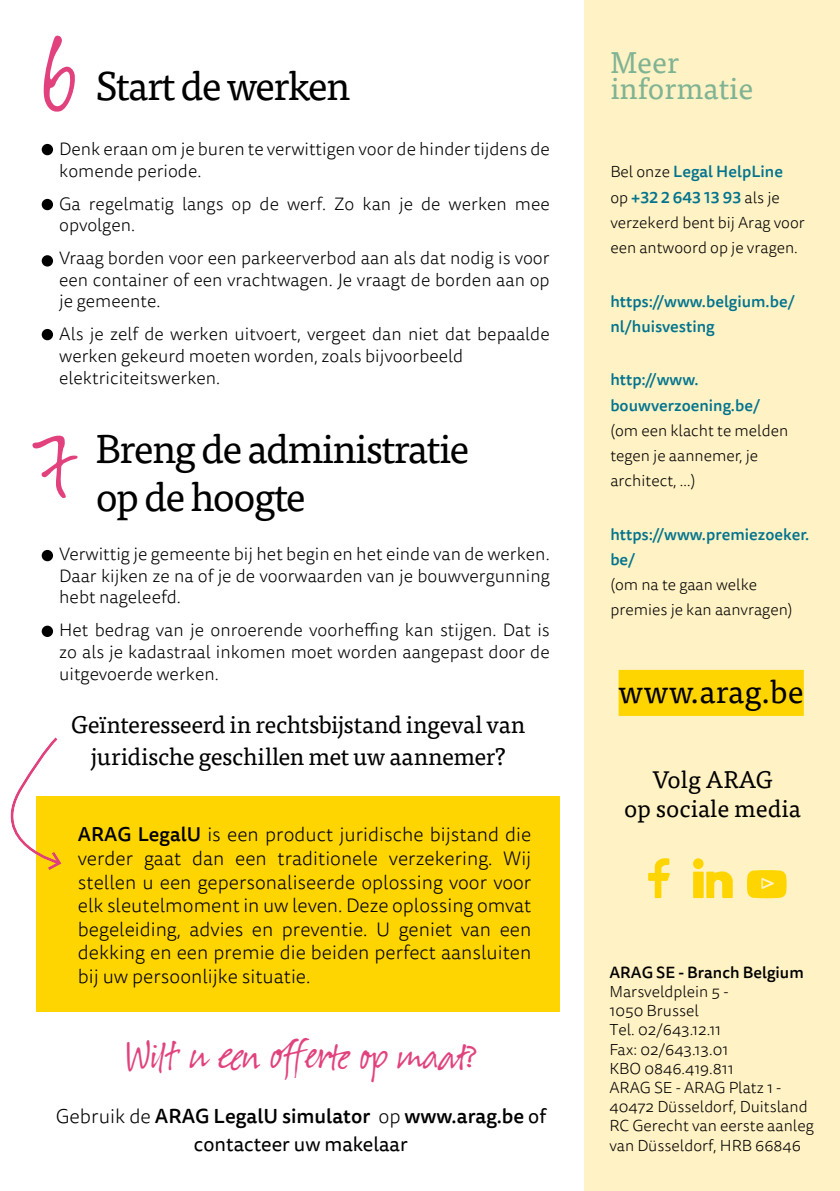
<style>
.page{position:relative;width:840px;height:1191px;background:#fff}
.page>*{position:absolute;margin:0;border:0;box-sizing:border-box;transform-origin:0 0}
.t1{font:48px "Suomi Hand Script";color:#e1427d}
.t2{font:40px/48px "Tisa OT";letter-spacing:-.04em;color:#000}
.t3{font:32px "Tisa OT";color:#000}
.t4{font:30px/25.2px "Tisa OT";color:#7eb393}
.t5{font:24px/32px "Tisa OT";letter-spacing:-.015em;color:#000;text-align:center}
.t6{font:500 20px/28px "Tisa Sans OT";color:#000;text-align:center}
.t7{font:300 19.6px/23.6px "Tisa Sans OT";color:#000;text-align:justify}
.t8{font:300 18px/21.6px "Tisa Sans OT";color:#000}
.t9{font:300 16px/19.2px "Tisa Sans OT";color:#000}
.t10{font:500 16px/25.2px "Tisa Sans OT";color:#00748f}
.t11{font:500 16px "Tisa Sans OT";color:#000}
.s1{font-weight:500}
.s2{font-weight:300}
.s3{font-weight:400}
.s4{font-weight:500;color:#00748f}
</style>
<div class="page">
<div style="left:584px;top:0;width:255px;height:1191px;background:#fff2c4"></div>
<div style="left:37px;top:796px;width:522px;height:216px;background:#ffd500"></div>
<div style="left:618px;top:670px;width:185px;height:46px;background:#ffd500"></div>
<div style="left:692px;top:871px;width:11px;height:27px;background:#ffd500"></div>
<div style="left:692px;top:858px;width:11px;height:11px;background:#ffd500;border-radius:50%"></div>
<svg style="left:706px;top:871px;width:26px;height:27px"></svg>
<svg style="left:747px;top:870px;width:39px;height:28px"></svg>
<svg style="left:648px;top:858px;width:21px;height:40px"></svg>
<div style="left:10px;top:718px;width:66px;height:170px;background:#000;opacity:.4"></div>
<div style="left:42px;top:144px;width:11px;height:11px;background:#000;border-radius:50%"></div>
<div style="left:42px;top:199px;width:11px;height:11px;background:#000;border-radius:50%"></div>
<div style="left:42px;top:255px;width:11px;height:11px;background:#000;border-radius:50%"></div>
<div style="left:42px;top:550px;width:11px;height:11px;background:#000;border-radius:50%"></div>
<div style="left:42px;top:625px;width:11px;height:12px;background:#000;border-radius:50%"></div>
<div style="left:42px;top:329px;width:11px;height:11px;background:#000;border-radius:50%"></div>
<h2 class="t2" style="left:96px;top:63px;width:256px">Start de werken</h2>
<p class="t8" style="left:59px;top:139px;width:492px">Denk eraan om je buren te verwittigen voor de hinder tijdens de komende periode.</p>
<p class="t8" style="left:59px;top:194px;width:492px">Ga regelmatig langs op de werf. Zo kan je de werken mee opvolgen.</p>
<p class="t8" style="left:59px;top:248px;width:491px;text-align:justify">Vraag borden voor een parkeerverbod aan als dat nodig is voor een container of een vrachtwagen. Je vraagt de borden aan op je gemeente.</p>
<p class="t8" style="left:59px;top:324px;width:491px">Als je zelf de werken uitvoert, vergeet dan niet dat bepaalde werken gekeurd moeten worden, zoals bijvoorbeeld elektriciteitswerken.</p>
<h2 class="t2" style="left:96px;top:425px;width:375px">Breng de administratie op de hoogte</h2>
<p class="t8" style="left:59px;top:544px;width:492px;text-align:justify">Verwittig je gemeente bij het begin en het einde van de werken.<br>Daar kijken ze na of je de voorwaarden van je bouwvergunning hebt nageleefd.</p>
<p class="t8" style="left:59px;top:620px;width:492px;text-align:justify">Het bedrag van je onroerende voorheffing kan stijgen. Dat is zo als je kadastraal inkomen moet worden aangepast door de uitgevoerde werken.</p>
<h3 class="t5" style="left:71px;top:708px;width:455px">Geïnteresseerd in rechtsbijstand ingeval van juridische geschillen met uw aannemer?</h3>
<p class="t7" style="left:78px;top:824px;width:455px"><span class="s1">ARAG LegalU</span> is een product juridische bijstand die verder gaat dan een traditionele verzekering. Wij stellen u een gepersonaliseerde oplossing voor voor elk sleutelmoment in uw leven. Deze oplossing omvat begeleiding, advies en preventie. U geniet van een dekking en een premie die beiden perfect aansluiten bij uw persoonlijke situatie.</p>
<h1 class="t1" style="left:126px;top:1031px;width:351px">Wilt u een offerte op maat?</h1>
<p class="t6" style="left:56px;top:1103px;width:491px"><span class="s2">Gebruik de</span> ARAG LegalU simulator <span class="s2">op</span> www.arag.be <span class="s3">of contacteer uw makelaar</span></p>
<h3 class="t4" style="left:610px;top:51px;width:144px">Meer informatie</h3>
<p class="t9" style="left:610px;top:160px;width:196px;line-height:25.2px">Bel onze <span class="s4">Legal HelpLine<br></span>op <span class="s4">+32 2 643 13 93</span> als je verzekerd bent bij Arag voor een antwoord op je vragen.</p>
<p class="t10" style="left:610px;top:289px;width:186px">https://www.belgium.be/ nl/huisvesting</p>
<p class="t10" style="left:610px;top:368px;width:151px">http://www. bouwverzoening.be/</p>
<p class="t9" style="left:610px;top:419px;width:179px;line-height:25.2px">(om een klacht te melden tegen je aannemer, je architect, …)</p>
<p class="t10" style="left:610px;top:522px;width:200px">https://www.premiezoeker. be/</p>
<p class="t9" style="left:610px;top:573px;width:184px;line-height:25.2px">(om na te gaan welke premies je kan aanvragen)</p>
<h3 class="t3" style="left:618px;top:672px;width:186px">www.arag.be</h3>
<h3 class="t5" style="left:623px;top:766px;width:178px;line-height:28.8px">Volg ARAG<br>op sociale media</h3>
<p class="t11" style="left:609px;top:962px;width:196px">ARAG SE - Branch Belgium</p>
<p class="t9" style="left:609px;top:983px;width:206px">Marsveldplein 5 -<br>1050 Brussel<br>Tel. 02/643.12.11<br>Fax: 02/643.13.01<br>KBO 0846.419.811<br>ARAG SE - ARAG Platz 1 -<br>40472 Düsseldorf, Duitsland<br>RC Gerecht van eerste aanleg van Düsseldorf, HRB 66846</p>
</div>
